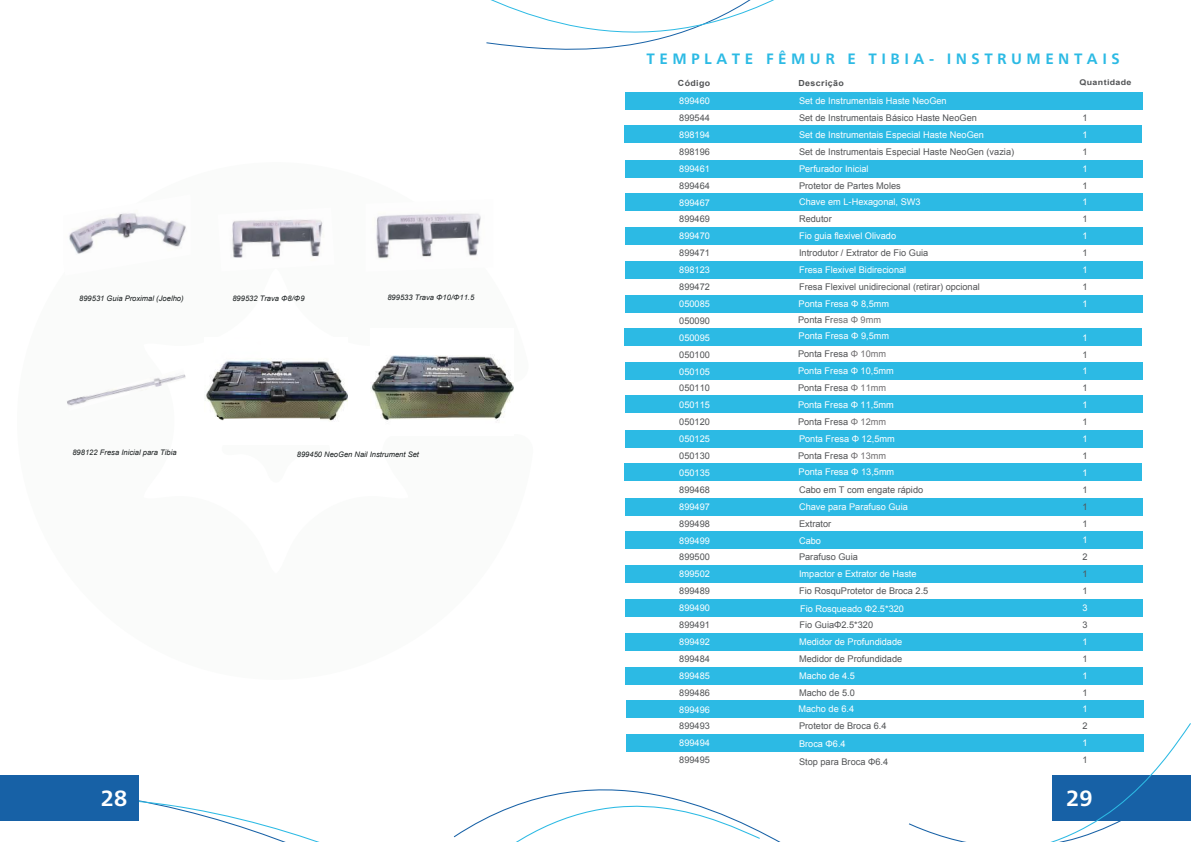
<style>
.page{position:relative;width:1191px;height:842px;background:#fff}
.page>*{position:absolute;margin:0;border:0;box-sizing:border-box;transform-origin:0 0}
.t1{font:700 22px "Frutiger Neue LT Com";color:#fff}
.t2{font:700 15px "Frutiger Neue LT Com";letter-spacing:.3em;color:#2cbae4}
.t3{font:9.2px/16.9px "Arial";color:#525456;text-align:justify}
.t4{font:9.2px/16px "Arial";color:#fff}
.t5{font:700 8.4px "Arial";letter-spacing:.04em;color:#525456;scale:1.06 1}
.t6{font:700 7.8px "Arial";letter-spacing:.04em;color:#525456;scale:1.13 1}
.t7{font:italic 7.6px "Arial";color:#191e1f}
.s1{color:#525456}
.s2{color:#716f71}
</style>
<div class="page">
<svg style="left:486px;top:0;width:288px;height:50px"></svg>
<svg style="left:909px;top:723px;width:282px;height:119px"></svg>
<svg style="left:0;top:782px;width:781px;height:60px"></svg>
<div style="left:0;top:775px;width:138px;height:45px;background:#1761a6"></div>
<img style="left:376px;top:213px;width:105px;height:46px">
<img style="left:69px;top:213px;width:117px;height:41px">
<img style="left:67px;top:374px;width:119px;height:32px">
<img style="left:232px;top:219px;width:91px;height:39px">
<img style="left:205px;top:359px;width:142px;height:62px">
<img style="left:370px;top:355px;width:143px;height:66px">
<div style="left:625px;top:92px;width:517px;height:18px;background:#2cbae4"></div>
<div style="left:624px;top:125px;width:518px;height:18px;background:#2cbae4"></div>
<div style="left:625px;top:160px;width:517px;height:18px;background:#2cbae4"></div>
<div style="left:625px;top:193px;width:517px;height:18px;background:#2cbae4"></div>
<div style="left:625px;top:227px;width:518px;height:18px;background:#2cbae4"></div>
<div style="left:625px;top:261px;width:517px;height:18px;background:#2cbae4"></div>
<div style="left:625px;top:295px;width:518px;height:18px;background:#2cbae4"></div>
<div style="left:624px;top:328px;width:518px;height:18px;background:#2cbae4"></div>
<div style="left:625px;top:362px;width:517px;height:18px;background:#2cbae4"></div>
<div style="left:625px;top:395px;width:517px;height:18px;background:#2cbae4"></div>
<div style="left:625px;top:430px;width:518px;height:18px;background:#2cbae4"></div>
<div style="left:624px;top:463px;width:518px;height:18px;background:#2cbae4"></div>
<div style="left:625px;top:498px;width:517px;height:18px;background:#2cbae4"></div>
<div style="left:625px;top:531px;width:517px;height:18px;background:#2cbae4"></div>
<div style="left:625px;top:565px;width:518px;height:18px;background:#2cbae4"></div>
<div style="left:625px;top:599px;width:517px;height:18px;background:#2cbae4"></div>
<div style="left:625px;top:633px;width:518px;height:18px;background:#2cbae4"></div>
<div style="left:625px;top:667px;width:518px;height:18px;background:#2cbae4"></div>
<div style="left:626px;top:700px;width:517px;height:18px;background:#2cbae4"></div>
<div style="left:626px;top:734px;width:518px;height:18px;background:#2cbae4"></div>
<p class="t7" style="left:79px;top:293px;width:106px">899531 Guia Proximal (Joelho)</p>
<p class="t7" style="left:387px;top:293px;width:88px">899533 Trava Φ10/Φ11.5</p>
<p class="t7" style="left:232px;top:293px;width:74px">899532 Trava Φ8/Φ9</p>
<p class="t7" style="left:72px;top:448px;width:106px">898122 Fresa Inicial para Tibia</p>
<p class="t7" style="left:297px;top:450px;width:124px">899450 NeoGen Nail Instrument Set</p>
<h2 class="t2" style="left:646px;top:50px;width:475px">TEMPLATE FÊMUR E TIBIA- INSTRUMENTAIS</h2>
<p class="t5" style="left:678px;top:77px;width:32px">Código</p>
<p class="t5" style="left:798px;top:78px;width:44px">Descrição</p>
<p class="t6" style="left:1079px;top:77px;width:47px">Quantidade</p>
<p class="t4" style="left:799px;top:93px;width:149px">Set de Instrumentais Haste NeoGen</p>
<p class="t3" style="left:799px;top:109px;width:179px">Set de Instrumentais Básico Haste NeoGen</p>
<p class="t4" style="left:799px;top:127px;width:186px">Set de Instrumentais Especial Haste NeoGen</p>
<p class="t3" style="left:799px;top:143px;width:217px">Set de Instrumentais Especial Haste NeoGen (vazia)</p>
<p class="t4" style="left:799px;top:161px;width:71px">Perfurador Inicial</p>
<p class="t3" style="left:799px;top:177px;width:103px">Protetor de Partes Moles</p>
<p class="t3" style="left:799px;top:211px;width:34px">Redutor</p>
<p class="t4" style="left:799px;top:228px;width:99px">Fio guia flexivel Olivado</p>
<p class="t3" style="left:799px;top:245px;width:131px">Introdutor / Extrator de Fio Guia</p>
<p class="t4" style="left:799px;top:262px;width:109px">Fresa Flexivel Bidirecional</p>
<p class="t3" style="left:799px;top:278px;width:182px">Fresa Flexivel unidirecional (retirar) opcional</p>
<p class="t4" style="left:679px;top:93px;width:32px">899460</p>
<p class="t3" style="left:679px;top:109px;width:32px">899544</p>
<p class="t4" style="left:679px;top:127px;width:32px">898194</p>
<p class="t3" style="left:679px;top:143px;width:32px">898196</p>
<p class="t4" style="left:679px;top:161px;width:32px">899461</p>
<p class="t3" style="left:679px;top:177px;width:32px">899464</p>
<p class="t4" style="left:679px;top:194px;width:32px">899467</p>
<p class="t3" style="left:679px;top:211px;width:32px">899469</p>
<p class="t4" style="left:679px;top:228px;width:32px">899470</p>
<p class="t3" style="left:679px;top:245px;width:32px">899471</p>
<p class="t4" style="left:679px;top:262px;width:32px">898123</p>
<p class="t3" style="left:679px;top:278px;width:32px">899472</p>
<p class="t4" style="left:679px;top:296px;width:32px">050085</p>
<p class="t3" style="left:679px;top:312px;width:32px">050090</p>
<p class="t4" style="left:679px;top:330px;width:32px">050095</p>
<p class="t3" style="left:679px;top:346px;width:32px">050100</p>
<p class="t4" style="left:679px;top:363px;width:32px">050105</p>
<p class="t3" style="left:679px;top:380px;width:32px">050110</p>
<p class="t4" style="left:679px;top:397px;width:32px">050115</p>
<p class="t3" style="left:679px;top:414px;width:32px">050120</p>
<p class="t4" style="left:679px;top:431px;width:32px">050125</p>
<p class="t3" style="left:679px;top:447px;width:32px">050130</p>
<p class="t4" style="left:679px;top:465px;width:32px">050135</p>
<p class="t3" style="left:679px;top:481px;width:32px">899468</p>
<p class="t4" style="left:679px;top:499px;width:32px">899497</p>
<p class="t3" style="left:679px;top:515px;width:32px">899498</p>
<p class="t4" style="left:679px;top:532px;width:32px">899499</p>
<p class="t3" style="left:679px;top:549px;width:32px">899500</p>
<p class="t4" style="left:679px;top:566px;width:32px">899502</p>
<p class="t3" style="left:679px;top:583px;width:32px">899489</p>
<p class="t4" style="left:679px;top:600px;width:32px">899490</p>
<p class="t3" style="left:679px;top:616px;width:32px">899491</p>
<p class="t4" style="left:679px;top:634px;width:32px">899492</p>
<p class="t3" style="left:679px;top:650px;width:32px">899484</p>
<p class="t4" style="left:679px;top:668px;width:32px">899485</p>
<p class="t3" style="left:679px;top:684px;width:32px">899486</p>
<p class="t4" style="left:679px;top:701px;width:32px">899496</p>
<p class="t3" style="left:679px;top:718px;width:32px">899493</p>
<p class="t4" style="left:679px;top:735px;width:32px">899494</p>
<p class="t3" style="left:679px;top:752px;width:32px">899495</p>
<p class="t3" style="left:1082px;top:109px;width:7px">1</p>
<p class="t4" style="left:1082px;top:127px;width:7px">1</p>
<p class="t3" style="left:1082px;top:143px;width:7px">1</p>
<p class="t4" style="left:1082px;top:160px;width:7px">1</p>
<p class="t3" style="left:1082px;top:177px;width:7px">1</p>
<p class="t4" style="left:1082px;top:194px;width:7px">1</p>
<p class="t3" style="left:1082px;top:211px;width:7px">1</p>
<p class="t4" style="left:1082px;top:228px;width:7px">1</p>
<p class="t3" style="left:1082px;top:245px;width:7px">1</p>
<p class="t4" style="left:1082px;top:262px;width:7px">1</p>
<p class="t3" style="left:1082px;top:278px;width:7px">1</p>
<p class="t4" style="left:1082px;top:296px;width:7px">1</p>
<p class="t4" style="left:1082px;top:329px;width:7px">1</p>
<p class="t3" style="left:1082px;top:346px;width:7px">1</p>
<p class="t4" style="left:1082px;top:363px;width:7px">1</p>
<p class="t3" style="left:1082px;top:380px;width:7px">1</p>
<p class="t4" style="left:1082px;top:397px;width:7px">1</p>
<p class="t3" style="left:1082px;top:413px;width:7px">1</p>
<p class="t4" style="left:1082px;top:431px;width:7px">1</p>
<p class="t3" style="left:1082px;top:447px;width:7px">1</p>
<p class="t4" style="left:1082px;top:465px;width:7px">1</p>
<p class="t3" style="left:1082px;top:481px;width:7px">1<br>1<br>1</p>
<p class="t4" style="left:1082px;top:532px;width:7px">1</p>
<p class="t3" style="left:1082px;top:549px;width:7px">2<br>1<br>1</p>
<p class="t4" style="left:1082px;top:600px;width:7px">3</p>
<p class="t3" style="left:1082px;top:616px;width:7px">3</p>
<p class="t4" style="left:1082px;top:634px;width:7px">1</p>
<p class="t3" style="left:1082px;top:650px;width:7px">1</p>
<p class="t4" style="left:1082px;top:667px;width:7px">1</p>
<p class="t3" style="left:1082px;top:684px;width:7px">1</p>
<p class="t4" style="left:1082px;top:701px;width:7px">1</p>
<p class="t3" style="left:1082px;top:718px;width:7px">2</p>
<p class="t4" style="left:1082px;top:735px;width:7px">1</p>
<p class="t3" style="left:1082px;top:751px;width:7px">1</p>
<p class="t4" style="left:799px;top:194px;width:123px">Chave em L-Hexagonal, SW3</p>
<p class="t4" style="left:798px;top:296px;width:93px">Ponta Fresa Φ 8,5mm<br><span class="s1">Ponta Fr</span><span class="s2">esa Φ 9mm</span></p>
<p class="t3" style="left:798px;top:346px;width:90px">Ponta Fresa <span class="s2">Φ 10mm</span></p>
<p class="t3" style="left:798px;top:380px;width:90px">Ponta Fresa <span class="s2">Φ 11mm</span></p>
<p class="t3" style="left:798px;top:413px;width:90px">Ponta Fresa <span class="s2">Φ 12mm</span></p>
<p class="t3" style="left:798px;top:447px;width:90px">Ponta Fresa <span class="s2">Φ 13mm</span></p>
<p class="t4" style="left:798px;top:328px;width:92px">Ponta Fresa Φ 9,5mm</p>
<p class="t4" style="left:798px;top:363px;width:97px">Ponta Fresa Φ 10,5mm</p>
<p class="t4" style="left:798px;top:397px;width:97px">Ponta Fresa Φ 11,5mm</p>
<p class="t4" style="left:799px;top:431px;width:97px">Ponta Fresa Φ 12,5mm</p>
<p class="t4" style="left:798px;top:464px;width:97px">Ponta Fresa Φ 13,5mm</p>
<p class="t3" style="left:799px;top:481px;width:126px">Cabo em T com engate rápido</p>
<p class="t4" style="left:799px;top:499px;width:110px">Chave para Parafuso Guia</p>
<p class="t3" style="left:799px;top:515px;width:34px">Extrator</p>
<p class="t4" style="left:799px;top:532px;width:23px">Cabo</p>
<p class="t3" style="left:799px;top:549px;width:60px">Parafuso Guia</p>
<p class="t4" style="left:799px;top:566px;width:119px">Impactor e Extrator de Haste</p>
<p class="t3" style="left:799px;top:583px;width:131px">Fio RosquProtetor de Broca 2.5</p>
<p class="t4" style="left:800px;top:601px;width:105px">Fio Rosqueado Φ2.5*320</p>
<p class="t3" style="left:799px;top:616px;width:75px">Fio GuiaΦ2.5*320</p>
<p class="t4" style="left:799px;top:634px;width:105px">Medidor de Profundidade</p>
<p class="t3" style="left:799px;top:650px;width:105px">Medidor de Profundidade</p>
<p class="t4" style="left:799px;top:667px;width:57px">Macho de 4.5</p>
<p class="t4" style="left:798px;top:701px;width:57px">Macho de 6.4</p>
<p class="t3" style="left:799px;top:684px;width:57px">Macho de 5.0</p>
<p class="t3" style="left:799px;top:718px;width:89px">Protetor de Broca 6.4</p>
<p class="t4" style="left:799px;top:736px;width:48px">Broca Φ6.4</p>
<p class="t3" style="left:799px;top:753px;width:91px">Stop para Broca Φ6.4</p>
<h1 class="t1" style="left:101px;top:785px;width:28px">28</h1>
<h1 class="t1" style="left:1066px;top:785px;width:28px">29</h1>
</div>
